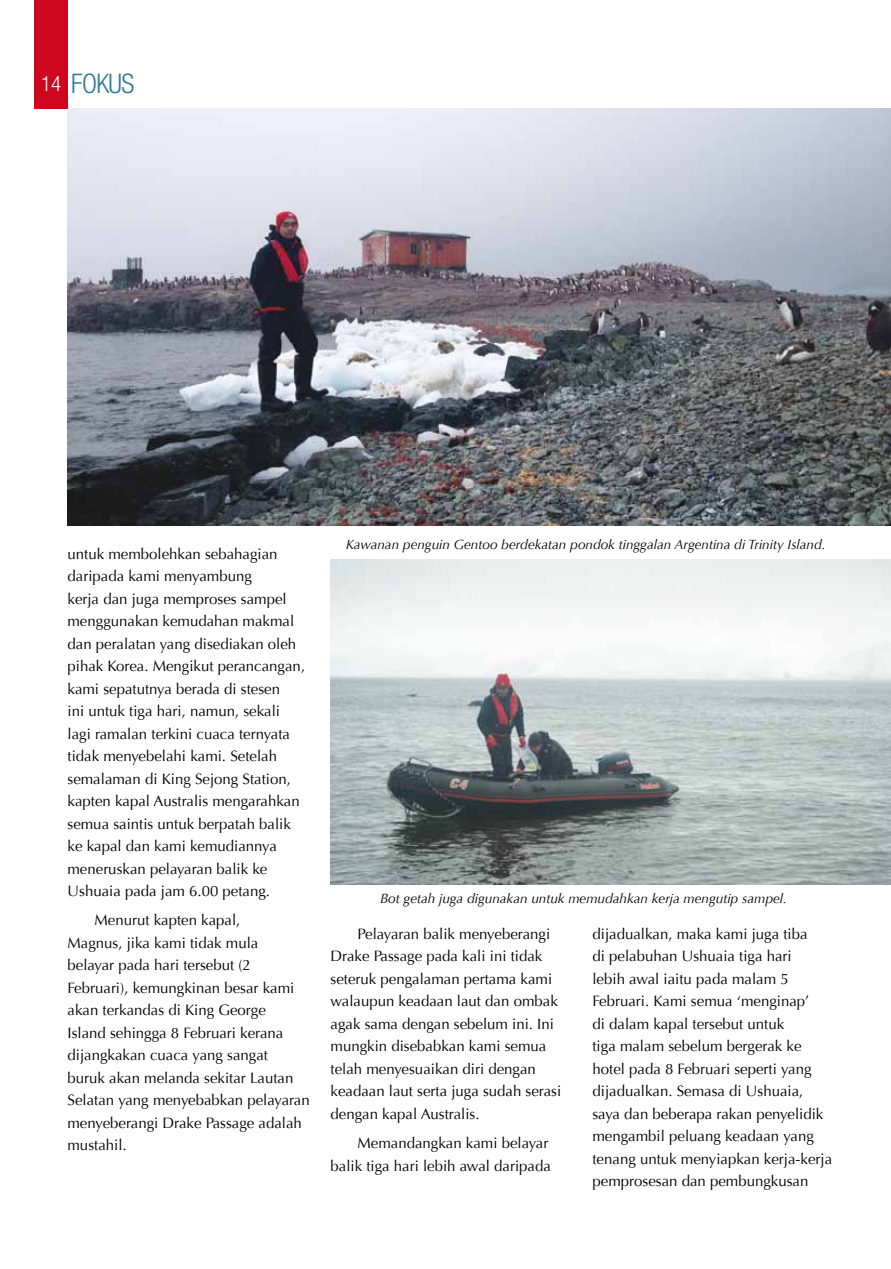
<style>
.page{position:relative;width:891px;height:1269px;background:#fff}
.page>*{position:absolute;margin:0;border:0;box-sizing:border-box;transform-origin:0 0}
.t1{font:300 condensed 27px "Helvetica Neue LT Std";letter-spacing:-.025em;color:#2c7799}
.t2{font:15px/22.5px "Optima";color:#000}
.t3{font:italic 13.5px "Optima";color:#000}
.s1{font-size:21px;color:#fff}
</style>
<div class="page">
<img style="left:68px;top:109px;width:823px;height:417px">
<div style="left:34px;top:0;width:34px;height:109px;background:#cd071e"></div>
<img style="left:330px;top:560px;width:561px;height:324px">
<h1 class="t1" style="left:41px;top:68px;width:95px"><span class="s1">14</span> FOKUS</h1>
<p class="t2" style="left:68px;top:543px;width:239px">untuk membolehkan sebahagian daripada kami menyambung<br>kerja dan juga memproses sampel menggunakan kemudahan makmal dan peralatan yang disediakan oleh pihak Korea. Mengikut perancangan, kami sepatutnya berada di stesen<br>ini untuk tiga hari, namun, sekali lagi ramalan terkini cuaca ternyata tidak menyebelahi kami. Setelah semalaman di King Sejong Station, kapten kapal Australis mengarahkan semua saintis untuk berpatah balik ke kapal dan kami kemudiannya meneruskan pelayaran balik ke<br>Ushuaia pada jam 6.00 petang.</p>
<p class="t2" style="left:68px;top:909px;width:244px;text-indent:27px">Menurut kapten kapal,<br>Magnus, jika kami tidak mula<br>belayar pada hari tersebut (2<br>Februari), kemungkinan besar kami akan terkandas di King George<br>Island sehingga 8 Februari kerana dijangkakan cuaca yang sangat<br>buruk akan melanda sekitar Lautan<br>Selatan yang menyebabkan pelayaran menyeberangi Drake Passage adalah mustahil.</p>
<p class="t3" style="left:346px;top:536px;width:481px">Kawanan penguin Gentoo berdekatan pondok tinggalan Argentina di Trinity Island.</p>
<p class="t3" style="left:380px;top:891px;width:408px">Bot getah juga digunakan untuk memudahkan kerja mengutip sampel.</p>
<p class="t2" style="left:331px;top:923px;width:232px;text-indent:27px">Pelayaran balik menyeberangi<br>Drake Passage pada kali ini tidak seteruk pengalaman pertama kami walaupun keadaan laut dan ombak agak sama dengan sebelum ini. Ini mungkin disebabkan kami semua telah menyesuaikan diri dengan keadaan laut serta juga sudah serasi dengan kapal Australis.</p>
<p class="t2" style="left:331px;top:1132px;width:222px;text-align:right">Memandangkan kami belayar balik tiga hari lebih awal daripada</p>
<p class="t2" style="left:592px;top:923px;width:241px">dijadualkan, maka kami juga tiba<br>di pelabuhan Ushuaia tiga hari<br>lebih awal iaitu pada malam 5<br>Februari. Kami semua ‘menginap’<br>di dalam kapal tersebut untuk<br>tiga malam sebelum bergerak ke hotel pada 8 Februari seperti yang dijadualkan. Semasa di Ushuaia, saya dan beberapa rakan penyelidik mengambil peluang keadaan yang tenang untuk menyiapkan kerja-kerja pemprosesan dan pembungkusan</p>
</div>
